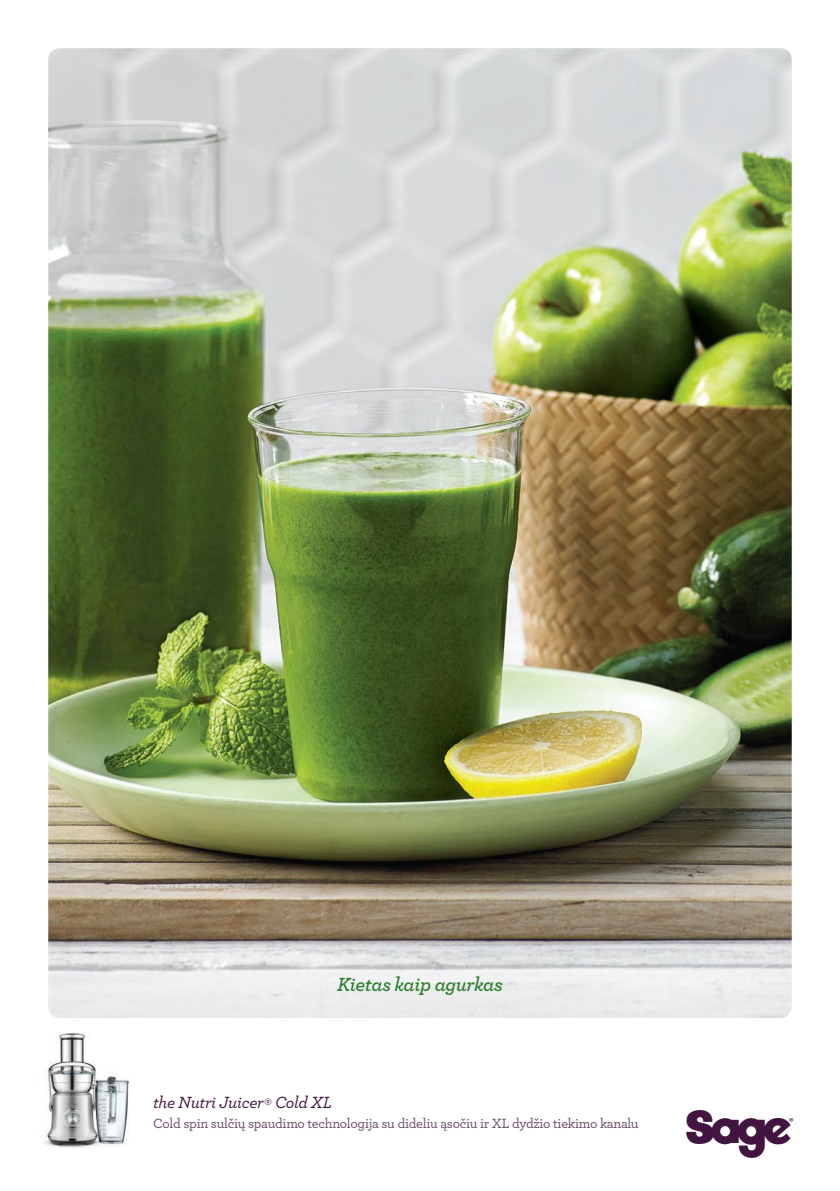
<style>
.page{position:relative;width:840px;height:1191px;background:#fff}
.page>*{position:absolute;margin:0;border:0;box-sizing:border-box;transform-origin:0 0}
.t1{font:40px "Breville";color:#421540}
.t2{font:italic 600 20px "Archer";letter-spacing:-.02em;color:#2e7e2f}
.t3{font:italic 500 17px "Archer";letter-spacing:-.02em;color:#421540}
.t4{font:500 14px "Archer";letter-spacing:-.02em;color:#694a69}
</style>
<div class="page">
<img style="left:48px;top:48px;width:743px;height:970px">
<img style="left:44px;top:1032px;width:85px;height:116px">
<h2 class="t2" style="left:337px;top:969px;width:167px">Kietas kaip agurkas</h2>
<p class="t3" style="left:153px;top:1090px;width:180px">the Nutri Juicer<sup>®</sup> Cold XL</p>
<p class="t4" style="left:153px;top:1113px;width:486px">Cold spin sulčių spaudimo technologija su dideliu ąsočiu ir XL dydžio tiekimo kanalu</p>
<h1 class="t1" style="left:684px;top:1105px;width:111px">š</h1>
</div>
